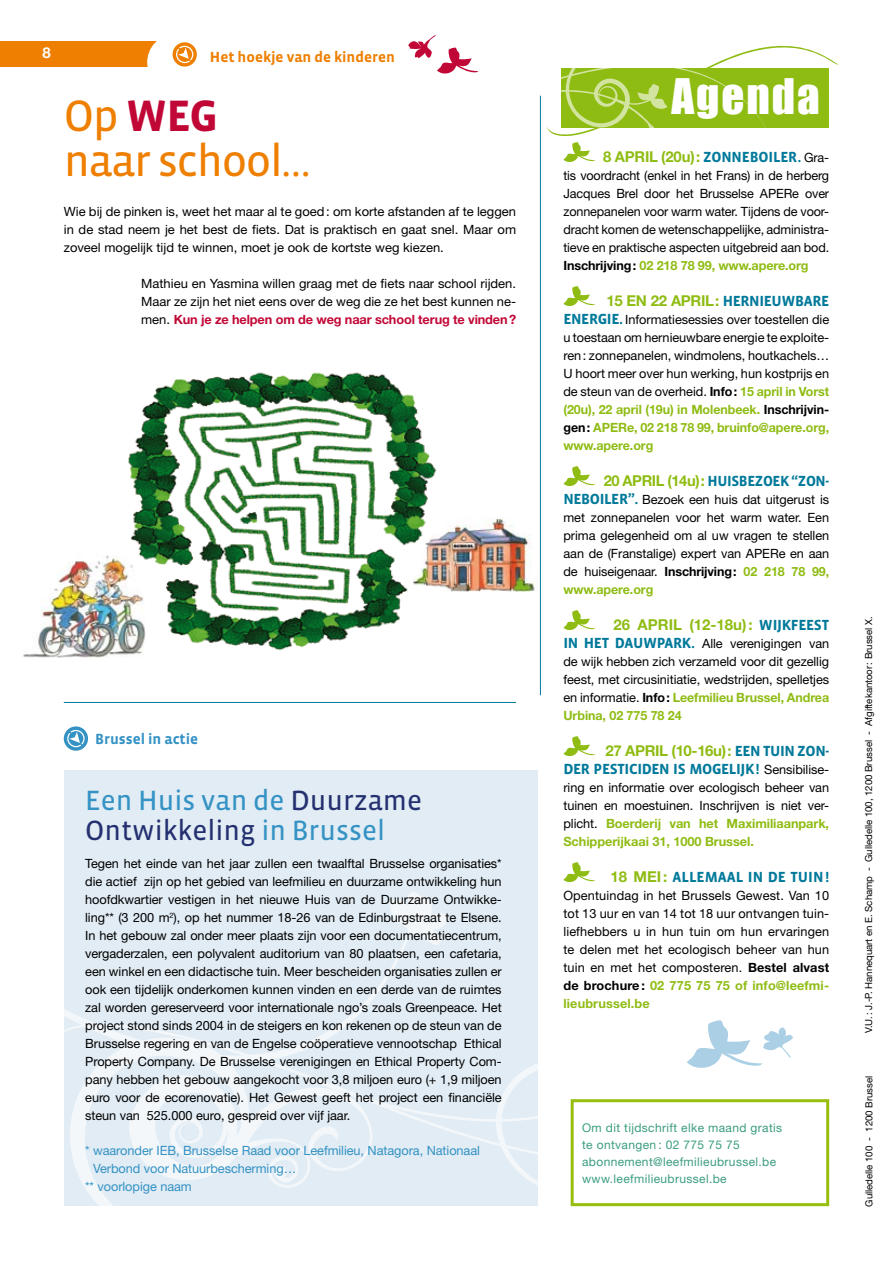
<style>
.page{position:relative;width:893px;height:1263px;background:#fff}
.page>*{position:absolute;margin:0;border:0;box-sizing:border-box;transform-origin:0 0}
.t1{font:45px "Vista Sans Reg";letter-spacing:-.03em;color:#ee7f00}
.t2{font:45px "Impact";color:#fff}
.t3{font:700 45px "Vista Sans";color:#c10736}
.t4{font:28.5px/30px "Vista Sans Reg";color:#3492c4}
.t5{font:700 15px "Vista Sans";letter-spacing:-.025em;color:#00799a}
.t6{font:700 15px "Helvetica Neue";letter-spacing:-.01em;color:#8fbc13}
.t7{font:700 15px "Vista Sans";color:#ee7f00}
.t8{font:700 15px "Vista Sans";color:#3492c4}
.t9{font:700 15px "Helvetica Neue";color:#fff}
.t10{font:12.75px/18px "Helvetica Neue";letter-spacing:-.005em;color:#000;text-align:justify}
.t11{font:12.75px "Helvetica Neue";letter-spacing:-.005em;color:#3492c4}
.t12{font:12px/17px "Helvetica Neue";letter-spacing:.03em;color:#3b9c81}
.t13{font:9.75px "Helvetica Neue";letter-spacing:-.005em;color:#000}
.s1{font-family:"Vista Sans Reg";font-weight:400;color:#ee7f00}
.s2{font-family:"Vista Sans";color:#00799a}
.s3{font-family:"Helvetica Neue";font-weight:400;font-size:12.75px;color:#000}
.s4{font-weight:700}
.s5{font-weight:700;color:#8fbc13}
.s6{font-family:"Vista Sans";font-weight:700;font-size:15px;color:#00799a}
.s7{font-family:"Helvetica Neue";color:#8fbc13}
.s8{font-weight:700;color:#c10736}
.s9{color:#243070}
</style>
<div class="page">
<div style="left:64px;top:771px;width:473px;height:435px;background:#e1ecf4"></div>
<div style="left:0;top:41px;width:170px;height:26px;background:#ee7f00"></div>
<svg style="left:373px;top:1003px;width:165px;height:132px"></svg>
<svg style="left:494px;top:1059px;width:77px;height:135px"></svg>
<svg style="left:70px;top:1063px;width:303px;height:143px"></svg>
<svg style="left:64px;top:892px;width:385px;height:171px"></svg>
<div style="left:147px;top:35px;width:50px;height:54px;background:#fff;border-radius:50%"></div>
<hr style="left:64px;top:702px;width:452px;height:1px;background:#00799a">
<div style="left:571px;top:1099px;width:258px;height:107px;border:3px solid #97be0d"></div>
<svg style="left:173px;top:42px;width:24px;height:25px"></svg>
<svg style="left:175px;top:45px;width:19px;height:19px"></svg>
<svg style="left:64px;top:726px;width:24px;height:25px"></svg>
<svg style="left:66px;top:729px;width:19px;height:19px"></svg>
<svg style="left:408px;top:34px;width:431px;height:130px"></svg>
<svg style="left:563px;top:286px;width:32px;height:20px"></svg>
<svg style="left:563px;top:466px;width:32px;height:20px"></svg>
<svg style="left:563px;top:610px;width:32px;height:20px"></svg>
<svg style="left:563px;top:736px;width:32px;height:21px"></svg>
<svg style="left:563px;top:862px;width:32px;height:21px"></svg>
<img style="left:128px;top:372px;width:309px;height:279px">
<img style="left:23px;top:551px;width:123px;height:107px">
<img style="left:413px;top:518px;width:122px;height:73px">
<hr style="left:540px;top:96px;width:1px;height:599px;background:#00799a">
<svg style="left:687px;top:1020px;width:106px;height:48px"></svg>
<p class="t9" style="left:43px;top:43px;width:10px">8</p>
<p class="t7" style="left:210px;top:50px;width:186px">HET HOEKJE VAN DE KINDEREN</p>
<h1 class="t2" style="left:671px;top:68px;width:150px">Agenda</h1>
<h1 class="t3" style="left:64px;top:93px;width:156px"><span class="s1">Op</span> WEG</h1>
<h1 class="t1" style="left:64px;top:138px;width:248px">naar school…</h1>
<p class="t6" style="left:603px;top:147px;width:111px">8 aPril (20u): <span class="s2">ZONN</span></p>
<p class="t5" style="left:742px;top:149px;width:89px">EBOILER. <span class="s3">Gra-</span></p>
<p class="t10" style="left:563px;top:166px;width:267px">tis voordracht (enkel in het Frans) in de herberg Jacques Brel door het Brusselse APERe over zonnepanelen voor warm water. Tijdens de voor&shy;dracht komen de wetenschappelijke, administra&shy;tieve en praktische aspecten uitgebreid aan bod.<br><span class="s4">Inschrijving:</span> <span class="s5">02 218 78 99, www.apere.org</span></p>
<p class="t6" style="left:606px;top:291px;width:224px">15 eN 22 aPril : <span class="s2">HERN IEUWBARE</span></p>
<p class="t10" style="left:563px;top:310px;width:267px"><span class="s6">ENERGIE.</span> Informatiesessies over toestellen die u toestaan om hernieuwbare energie te exploite&shy;ren: zonnepanelen, windmolens, houtkachels… U hoort meer over hun werking, hun kostprijs en de steun van de overheid. <span class="s4">Info:</span> <span class="s5">15 april in Vorst (20u), 22 april (19u) in Molenbeek.</span> <span class="s4">Inschrijvin&shy;gen:</span> <span class="s5">APERe, 02 218 78 99, bruinfo@apere.org, www.apere.org</span></p>
<p class="t5" style="left:604px;top:473px;width:201px"><span class="s7">20 aPril (14u):</span> HUISBEZOEK “ZON---</p>
<p class="t10" style="left:563px;top:490px;width:267px"><span class="s6">NEBOILER”.</span> Bezoek een huis dat uitgerust is met zonnepanelen voor het warm water. Een prima gelegenheid om al uw vragen te stellen aan de (Franstalige) expert van APERe en aan de huiseigenaar. <span class="s4">Inschrijving:</span> <span class="s5">02 218 78 99, www.apere.org</span></p>
<p class="t6" style="left:613px;top:615px;width:217px">26 aPril (12-18u): <span class="s2">WIJKFEEST</span></p>
<p class="t10" style="left:563px;top:634px;width:267px"><span class="s6">IN HET DAUWPARK.</span> Alle verenigingen van de wijk hebben zich verzameld voor dit gezellig feest, met circusinitiatie, wedstrijden, spelletjes en informatie. <span class="s4">Info:</span> <span class="s5">Leefmilieu Brussel, Andrea Urbina, 02 775 78 24</span></p>
<p class="t6" style="left:605px;top:741px;width:225px">27 aPril (10-16u): <span class="s2">EEN TUIN ZON-</span></p>
<p class="t5" style="left:563px;top:761px;width:267px">DER PESTICIDEN IS MOGELIJK ! <span class="s3">Sensibilise-</span></p>
<p class="t10" style="left:563px;top:778px;width:267px">ring en informatie over ecologisch beheer van tuinen en moestuinen. Inschrijven is niet ver&shy;plicht. <span class="s5">Boerderij van het Maximiliaanpark, Schipperijkaai 31, 1000 Brussel.</span></p>
<p class="t5" style="left:611px;top:869px;width:105px"><span class="s7">18 MEi :</span> ALLEMAAL</p>
<p class="t5" style="left:748px;top:869px;width:83px">IN DE TUIN !</p>
<p class="t10" style="left:563px;top:886px;width:267px">Opentuindag in het Brussels Gewest. Van 10 tot 13 uur en van 14 tot 18 uur ontvangen tuin&shy;liefhebbers u in hun tuin om hun ervaringen te delen met het ecologisch beheer van hun tuin en met het composteren. <span class="s4">Bestel alvast de brochure :</span> <span class="s5">02 775 75 75 of info@leefmi&shy;lieubrussel.be</span></p>
<p class="t10" style="left:64px;top:202px;width:454px">Wie bij de pinken is, weet het maar al te goed: om korte afstanden af te leggen in de stad neem je het best de fiets. Dat is praktisch en gaat snel. Maar om zoveel mogelijk tijd te winnen, moet je ook de kortste weg kiezen.</p>
<p class="t10" style="left:141px;top:274px;width:376px">Mathieu en Yasmina willen graag met de fiets naar school rijden.<br>Maar ze zijn het niet eens over de weg die ze het best kunnen ne&shy;men. <span class="s8">Kun je ze helpen om de weg naar school terug te vinden?</span></p>
<p class="t8" style="left:95px;top:731px;width:105px">BRUSSEL IN ACTIE</p>
<h2 class="t4" style="left:85px;top:786px;width:338px">Een Huis van de <span class="s9">Duurzame<br>Ontwikkeling</span> in Brussel</h2>
<p class="t10" style="left:85px;top:854px;width:418px">Tegen het einde van het jaar zullen een twaalftal Brusselse organisaties* die actief zijn op het gebied van leefmilieu en duurzame ontwikkeling hun hoofdkwartier vestigen in het nieuwe Huis van de Duurzame Ontwikke&shy;ling** (3 200 m<sup>2</sup>), op het nummer 18-26 van de Edinburgstraat te Elsene.<br>In het gebouw zal onder meer plaats zijn voor een documentatiecentrum, vergaderzalen, een polyvalent auditorium van 80 plaatsen, een cafetaria, een winkel en een didactische tuin. Meer bescheiden organisaties zullen er ook een tijdelijk onderkomen kunnen vinden en een derde van de ruimtes zal worden gereserveerd voor internationale ngo’s zoals Greenpeace. Het project stond sinds 2004 in de steigers en kon rekenen op de steun van de Brusselse regering en van de Engelse coöperatieve vennootschap Ethical Property Company. De Brusselse verenigingen en Ethical Property Com&shy;pany hebben het gebouw aangekocht voor 3,8 miljoen euro (+ 1,9 miljoen euro voor de ecorenovatie). Het Gewest geeft het project een financiële steun van 525.000 euro, gespreid over vijf jaar.</p>
<p class="t11" style="left:85px;top:1142px;width:396px">* waaronder IEB, Brusselse Raad voor Leefmilieu, Natagora, Nationaal</p>
<p class="t11" style="left:93px;top:1160px;width:205px">Verbond voor Natuurbescherming…</p>
<p class="t11" style="left:85px;top:1178px;width:108px">** voorlopige naam</p>
<p class="t12" style="left:582px;top:1119px;width:201px">Om dit tijdschrift elke maand gratis te ontvangen : 02 775 75 75 abonnement@leefmilieubrussel.be www.leefmilieubrussel.be</p>
<p class="t13" style="left:863px;top:1033px;width:418px;rotate:-90deg">V.U.: J.-P. Hannequart en E. Schamp - Gulledelle 100, 1200 Brussel - Afgiftekantoor: Brussel X.</p>
<p class="t13" style="left:863px;top:1206px;width:132px;rotate:-90deg">Gulledelle 100 - 1200 Brussel</p>
</div>
